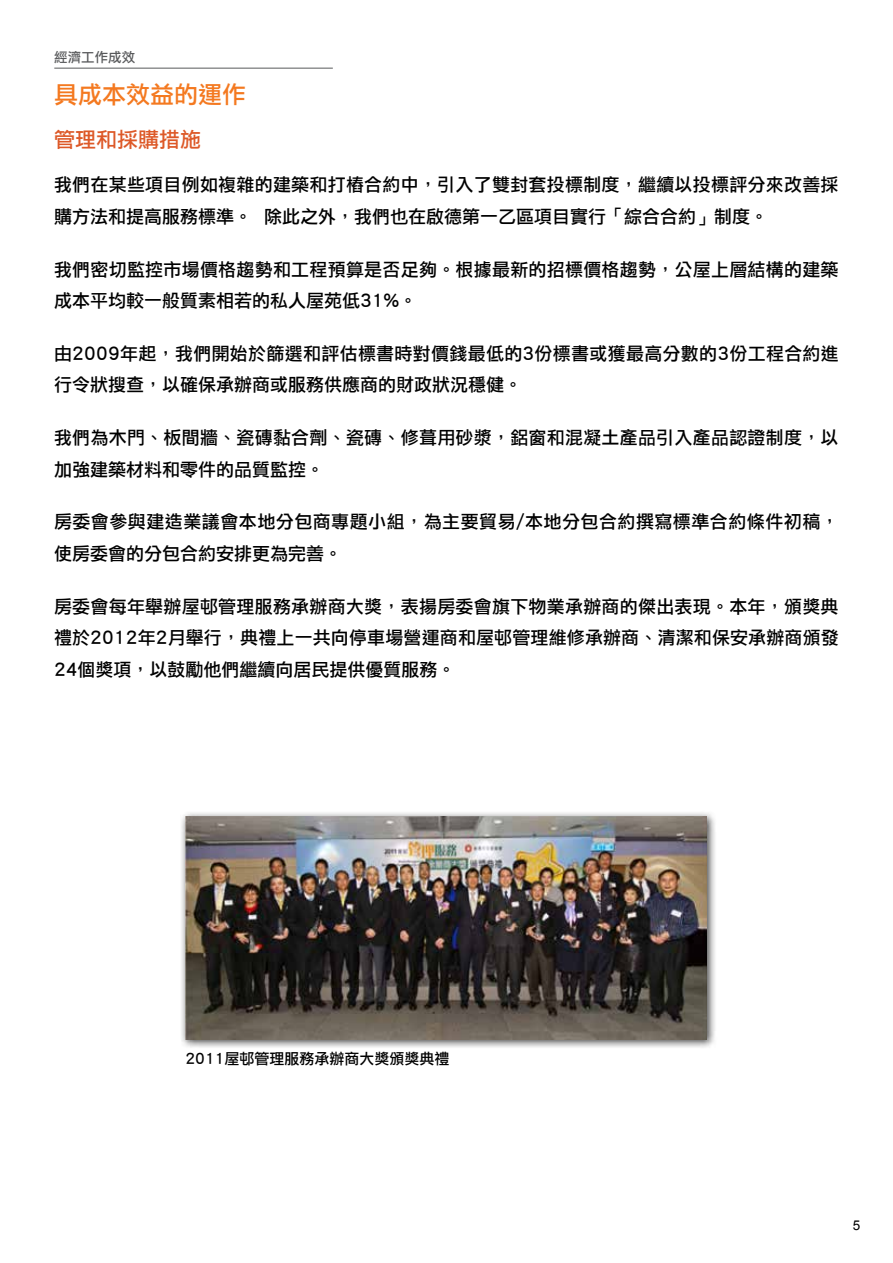
<style>
.page{position:relative;width:893px;height:1263px;background:#fff}
.page>*{position:absolute;margin:0;border:0;box-sizing:border-box;transform-origin:0 0}
.t1{font:24px "Li Hei Pro";color:#f47920}
.t2{font:21px "Li Hei Pro";color:#dd5928}
.t3{font:18px/31.5px "Li Hei Pro";letter-spacing:.015em;color:#000}
.t4{font:15px "Li Hei Pro";color:#000}
.t5{font:13.5px "Li Hei Pro";color:#58595b}
.t6{font:13.5px "Arial";color:#000}
</style>
<div class="page">
<div style="left:180px;top:810px;width:538px;height:239px;background:#000;opacity:.75"></div>
<img style="left:185px;top:816px;width:522px;height:223px">
<hr style="left:54px;top:68px;width:279px;height:1px;background:#58595b">
<p class="t5" style="left:54px;top:50px;width:82px">經濟工作成效</p>
<h3 class="t1" style="left:54px;top:82px;width:193px">具成本效益的運作</h3>
<p class="t2" style="left:54px;top:129px;width:148px">管理和採購措施</p>
<p class="t3" style="left:54px;top:169px;width:786px">我們在某些項目例如複雜的建築和打樁合約中，引入了雙封套投標制度，繼續以投標評分來改善採購方法和提高服務標準。 除此之外，我們也在啟德第一乙區項目實行「綜合合約」制度。</p>
<p class="t3" style="left:54px;top:254px;width:786px">我們密切監控市場價格趨勢和工程預算是否足夠。根據最新的招標價格趨勢，公屋上層結構的建築成本平均較一般質素相若的私人屋苑低31%。</p>
<p class="t3" style="left:54px;top:338px;width:786px">由2009年起，我們開始於篩選和評估標書時對價錢最低的3份標書或獲最高分數的3份工程合約進行令狀搜查，以確保承辦商或服務供應商的財政狀況穩健。</p>
<p class="t3" style="left:54px;top:422px;width:786px">我們為木門、板間牆、瓷磚黏合劑、瓷磚、修葺用砂漿，鋁窗和混凝土產品引入產品認證制度，以加強建築材料和零件的品質監控。</p>
<p class="t3" style="left:54px;top:506px;width:786px">房委會參與建造業議會本地分包商專題小組，為主要貿易/本地分包合約撰寫標準合約條件初稿，使房委會的分包合約安排更為完善。</p>
<p class="t3" style="left:54px;top:591px;width:786px;text-align:justify">房委會每年舉辦屋邨管理服務承辦商大獎，表揚房委會旗下物業承辦商的傑出表現。本年，頒獎典禮於2012年2月舉行，典禮上一共向停車場營運商和屋邨管理維修承辦商、清潔和保安承辦商頒發24個獎項，以鼓勵他們繼續向居民提供優質服務。</p>
<p class="t4" style="left:185px;top:1051px;width:266px">2011屋邨管理服務承辦商大獎頒獎典禮</p>
<p class="t6" style="left:853px;top:1217px;width:9px">5</p>
</div>
